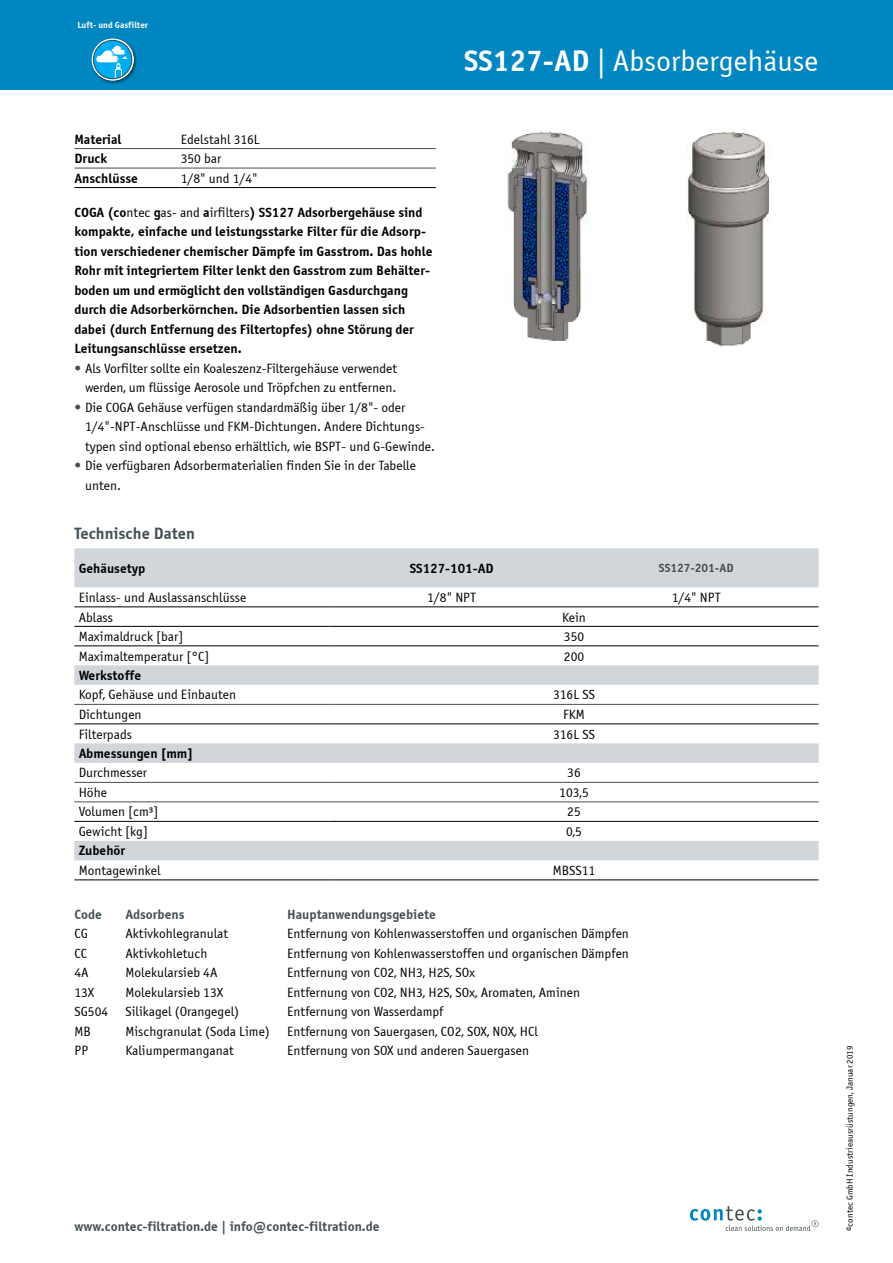
<style>
.page{position:relative;width:893px;height:1263px;background:#fff}
.page>*{position:absolute;margin:0;border:0;box-sizing:border-box;transform-origin:0 0}
.t1{font:30px "Officina Sans A";color:#fff}
.t2{font:700 16.5px "Officina Sans A";color:#434f55}
.t3{font:13.5px/19.5px "Officina Sans A";color:#000}
.t4{font:700 13.5px/19.5px "Officina Sans A";color:#000}
.t5{font:700 13.5px "Officina Sans A";color:#434f55}
.t6{font:700 12px "Officina Sans A";color:#494948}
.t7{font:9px "Officina Sans A";color:#000}
.t8{font:700 9px "Officina Sans A";color:#fff}
.s1{font-weight:400}
.s2{color:#434f55}
.s3{font-weight:700}
</style>
<div class="page">
<div style="left:0;top:0;width:893px;height:90px;background:#0086c0"></div>
<div style="left:90px;top:37px;width:49px;height:48px;background:#000;opacity:.5"></div>
<svg style="left:92px;top:38px;width:42px;height:43px"></svg>
<svg style="left:93px;top:40px;width:39px;height:39px;background:#4ab4df"></svg>
<svg style="left:690px;top:1206px;width:129px;height:25px"></svg>
<svg style="left:74px;top:548px;width:745px;height:312px"></svg>
<hr style="left:74px;top:704px;width:256px;height:1px;background:#434f55">
<hr style="left:330px;top:704px;width:244px;height:1px;background:#434f55">
<hr style="left:574px;top:704px;width:245px;height:1px;background:#434f55">
<hr style="left:74px;top:782px;width:256px;height:1px;background:#434f55">
<hr style="left:330px;top:782px;width:244px;height:1px;background:#434f55">
<hr style="left:574px;top:782px;width:245px;height:1px;background:#434f55">
<hr style="left:74px;top:802px;width:256px;height:1px;background:#434f55">
<hr style="left:330px;top:802px;width:244px;height:1px;background:#434f55">
<hr style="left:574px;top:802px;width:245px;height:1px;background:#434f55">
<hr style="left:74px;top:607px;width:256px;height:1px;background:#000">
<hr style="left:330px;top:607px;width:244px;height:1px;background:#000">
<hr style="left:574px;top:607px;width:245px;height:1px;background:#000">
<hr style="left:74px;top:626px;width:256px;height:1px;background:#000">
<hr style="left:330px;top:626px;width:244px;height:1px;background:#000">
<hr style="left:574px;top:626px;width:245px;height:1px;background:#000">
<hr style="left:74px;top:646px;width:256px;height:1px;background:#000">
<hr style="left:330px;top:646px;width:244px;height:1px;background:#000">
<hr style="left:574px;top:646px;width:245px;height:1px;background:#000">
<hr style="left:74px;top:724px;width:256px;height:1px;background:#000">
<hr style="left:330px;top:724px;width:244px;height:1px;background:#000">
<hr style="left:574px;top:724px;width:245px;height:1px;background:#000">
<hr style="left:74px;top:821px;width:256px;height:1px;background:#000">
<hr style="left:330px;top:821px;width:244px;height:1px;background:#000">
<hr style="left:574px;top:821px;width:245px;height:1px;background:#000">
<hr style="left:74px;top:880px;width:256px;height:1px;background:#000">
<hr style="left:330px;top:880px;width:244px;height:1px;background:#000">
<hr style="left:574px;top:880px;width:245px;height:1px;background:#000">
<img style="left:507px;top:131px;width:82px;height:210px">
<img style="left:687px;top:131px;width:84px;height:216px">
<hr style="left:74px;top:148px;width:107px;height:1px;background:#434f55">
<hr style="left:181px;top:148px;width:255px;height:1px;background:#434f55">
<hr style="left:74px;top:168px;width:107px;height:1px;background:#434f55">
<hr style="left:181px;top:168px;width:255px;height:1px;background:#434f55">
<hr style="left:74px;top:187px;width:107px;height:1px;background:#000">
<hr style="left:181px;top:187px;width:255px;height:1px;background:#000">
<p class="t8" style="left:77px;top:19px;width:72px">Luft- und Gasfilter</p>
<p class="t4" style="left:74px;top:129px;width:49px">Material</p>
<p class="t3" style="left:181px;top:129px;width:81px">Edelstahl 316L</p>
<p class="t4" style="left:74px;top:149px;width:34px">Druck</p>
<p class="t3" style="left:181px;top:149px;width:42px">350 bar</p>
<p class="t4" style="left:74px;top:168px;width:65px">Anschlüsse</p>
<p class="t3" style="left:181px;top:168px;width:79px">1/8" und 1/4"</p>
<p class="t4" style="left:74px;top:202px;width:360px">COGA (co<span class="s1">ntec</span> g<span class="s1">as- and</span> a<span class="s1">irfilters</span>) SS127 Adsorbergehäuse sind kompakte, einfache und leistungsstarke Filter für die Adsorp&shy;tion verschiedener chemischer Dämpfe im Gasstrom. Das hohle Rohr mit integriertem Filter lenkt den Gasstrom zum Behälter&shy;boden um und ermöglicht den vollständigen Gasdurchgang durch die Adsorberkörnchen. Die Adsorbentien lassen sich dabei (durch Entfernung des Filtertopfes) ohne Störung der Leitungsanschlüsse ersetzen.</p>
<p class="t3" style="left:74px;top:359px;width:324px;text-align:right"><span class="s2">•</span> Als Vorfilter sollte ein Koaleszenz-Filtergehäuse verwendet werden, um flüssige Aerosole und Tröpfchen zu entfernen.</p>
<p class="t3" style="left:85px;top:397px;width:352px;text-indent:-11px"><span class="s2">•</span> Die COGA Gehäuse verfügen standardmäßig über 1/8"- oder<br>1/4"-NPT-Anschlüsse und FKM-Dichtungen. Andere Dichtungs&shy;typen sind optional ebenso erhältlich, wie BSPT- und G-Gewinde.</p>
<p class="t3" style="left:85px;top:456px;width:332px;text-indent:-11px"><span class="s2">•</span> Die verfügbaren Adsorbermaterialien finden Sie in der Tabelle unten.</p>
<h1 class="t1" style="left:464px;top:43px;width:356px"><span class="s3">SS127-AD</span> | Absorbergehäuse</h1>
<p class="t2" style="left:74px;top:523px;width:122px">Technische Daten</p>
<p class="t4" style="left:79px;top:558px;width:68px">Gehäusetyp</p>
<p class="t4" style="left:410px;top:558px;width:86px">SS127-101-AD</p>
<p class="t6" style="left:659px;top:561px;width:76px">SS127-201-AD</p>
<p class="t3" style="left:79px;top:588px;width:169px">Einlass- und Auslassanschlüsse</p>
<p class="t3" style="left:427px;top:588px;width:51px">1/8" NPT</p>
<p class="t3" style="left:672px;top:588px;width:51px">1/4" NPT</p>
<p class="t3" style="left:79px;top:607px;width:36px">Ablass</p>
<p class="t3" style="left:562px;top:607px;width:25px">Kein</p>
<p class="t3" style="left:79px;top:627px;width:106px">Maximaldruck [bar]</p>
<p class="t3" style="left:564px;top:627px;width:22px">350</p>
<p class="t3" style="left:79px;top:646px;width:132px">Maximaltemperatur [°C]</p>
<p class="t3" style="left:564px;top:646px;width:22px">200</p>
<p class="t4" style="left:79px;top:665px;width:64px">Werkstoffe</p>
<p class="t3" style="left:79px;top:685px;width:159px">Kopf, Gehäuse und Einbauten</p>
<p class="t3" style="left:553px;top:685px;width:43px">316L SS</p>
<p class="t3" style="left:79px;top:705px;width:64px">Dichtungen</p>
<p class="t3" style="left:563px;top:705px;width:23px">FKM</p>
<p class="t3" style="left:79px;top:724px;width:55px">Filterpads</p>
<p class="t3" style="left:553px;top:724px;width:43px">316L SS</p>
<p class="t4" style="left:79px;top:743px;width:116px">Abmessungen [mm]</p>
<p class="t3" style="left:79px;top:763px;width:70px">Durchmesser</p>
<p class="t3" style="left:567px;top:763px;width:15px">36</p>
<p class="t3" style="left:79px;top:783px;width:30px">Höhe</p>
<p class="t3" style="left:559px;top:783px;width:31px">103,5</p>
<p class="t3" style="left:79px;top:802px;width:81px">Volumen [cm³]</p>
<p class="t3" style="left:567px;top:802px;width:15px">25</p>
<p class="t3" style="left:79px;top:822px;width:71px">Gewicht [kg]</p>
<p class="t3" style="left:566px;top:822px;width:17px">0,5</p>
<p class="t4" style="left:79px;top:841px;width:48px">Zubehör</p>
<p class="t3" style="left:79px;top:861px;width:83px">Montagewinkel</p>
<p class="t3" style="left:553px;top:861px;width:44px">MBSS11</p>
<p class="t5" style="left:74px;top:906px;width:29px">Code</p>
<p class="t5" style="left:125px;top:906px;width:61px">Adsorbens</p>
<p class="t5" style="left:287px;top:906px;width:150px">Hauptanwendungsgebiete</p>
<p class="t3" style="left:74px;top:924px;width:15px">CG</p>
<p class="t3" style="left:125px;top:924px;width:104px">Aktivkohlegranulat</p>
<p class="t3" style="left:287px;top:924px;width:343px">Entfernung von Kohlenwasserstoffen und organischen Dämpfen</p>
<p class="t3" style="left:74px;top:943px;width:14px">CC</p>
<p class="t3" style="left:125px;top:943px;width:83px">Aktivkohletuch</p>
<p class="t3" style="left:287px;top:943px;width:343px">Entfernung von Kohlenwasserstoffen und organischen Dämpfen</p>
<p class="t3" style="left:74px;top:963px;width:16px">4A</p>
<p class="t3" style="left:125px;top:963px;width:94px">Molekularsieb 4A</p>
<p class="t3" style="left:287px;top:963px;width:190px">Entfernung von CO2, NH3, H2S, SOx</p>
<p class="t3" style="left:74px;top:982px;width:21px">13X</p>
<p class="t3" style="left:125px;top:982px;width:99px">Molekularsieb 13X</p>
<p class="t3" style="left:287px;top:982px;width:294px">Entfernung von CO2, NH3, H2S, SOx, Aromaten, Aminen</p>
<p class="t3" style="left:74px;top:1002px;width:35px">SG504</p>
<p class="t3" style="left:126px;top:1002px;width:115px">Silikagel (Orangegel)</p>
<p class="t3" style="left:287px;top:1002px;width:158px">Entfernung von Wasserdampf</p>
<p class="t3" style="left:74px;top:1021px;width:18px">MB</p>
<p class="t3" style="left:126px;top:1021px;width:146px">Mischgranulat (Soda Lime)</p>
<p class="t3" style="left:287px;top:1021px;width:252px">Entfernung von Sauergasen, CO2, SOX, NOX, HCl</p>
<p class="t3" style="left:75px;top:1041px;width:15px">PP</p>
<p class="t3" style="left:126px;top:1041px;width:110px">Kaliumpermanganat</p>
<p class="t3" style="left:287px;top:1041px;width:243px">Entfernung von SOX und anderen Sauergasen</p>
<p class="t5" style="left:74px;top:1218px;width:307px">www.contec-filtration.de | info@contec-filtration.de</p>
<p class="t7" style="left:844px;top:1231px;width:187px;rotate:-90deg">©contec GmbH Industrieausrüstungen, Januar 2019</p>
</div>
